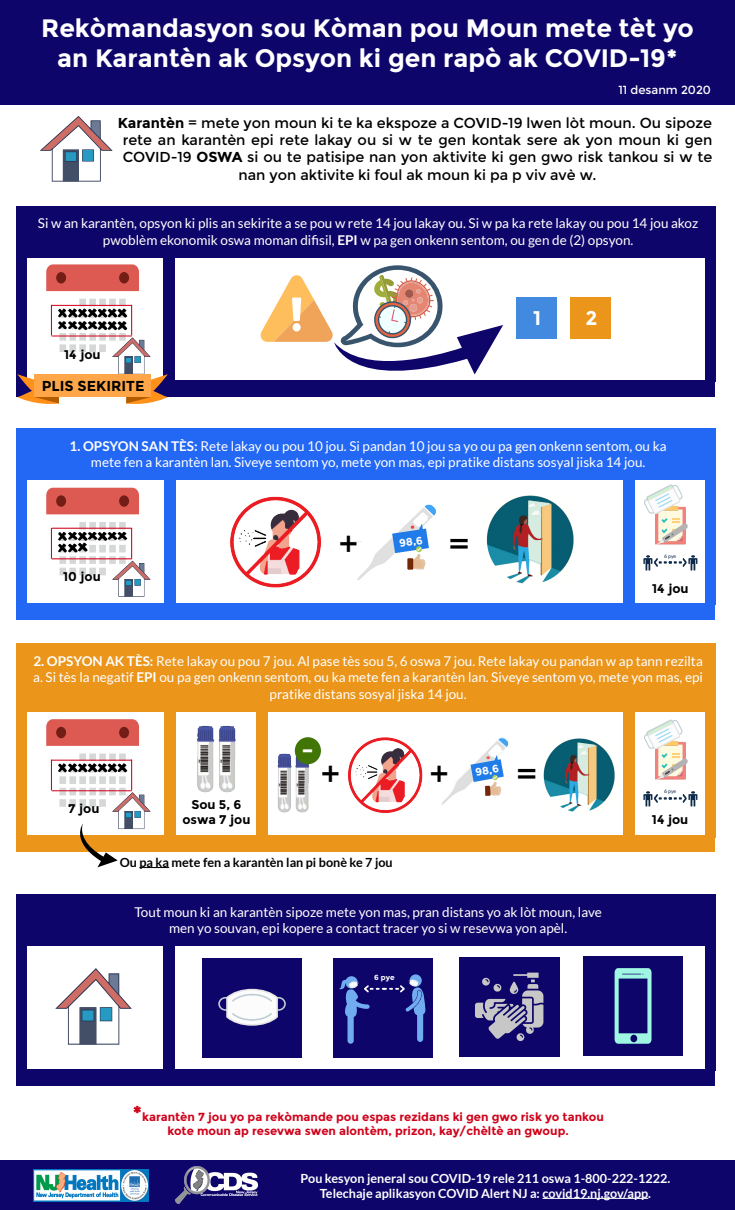
<style>
.page{position:relative;width:735px;height:1210px;background:#fff}
.page>*{position:absolute;margin:0;border:0;box-sizing:border-box;transform-origin:0 0}
.t1{font:34.2px "Montserrat";color:#000}
.t2{font:27.36px "Montserrat";color:#fff}
.t3{font:700 25.2px/30.2px "Montserrat";color:#fff;text-align:center}
.t4{font:700 19.8px "Montserrat";color:#fff}
.t5{font:14.4px/17.3px "Montserrat";color:#000;text-align:center}
.t6{font:700 14.4px "Montserrat";color:#000}
.t7{font:13.52px/16.2px "Lato";color:#fff;text-align:center}
.t8{font:700 12.6px/15.1px "Lato";color:#fff;text-align:center}
.t9{font:700 12.6px/15.1px "Montserrat";color:#000;text-align:center}
.t10{font:700 12.6px "Lato";color:#000}
.t11{font:700 11.68px/14px "Montserrat";color:#d0021b;text-align:center}
.t12{font:11.68px "Montserrat";color:#fff}
.t13{font:700 10.8px "Montserrat";color:#fff}
.t14{font:700 7.4px "Montserrat";color:#fff}
.t15{font:5.2px "Lato";letter-spacing:-.015em;color:#10284a}
.s1{font-weight:700}
.s2{font-size:21.6px}
</style>
<div class="page">
<div style="left:0;top:1160px;width:734px;height:50px;background:#0e056a"></div>
<img style="left:33px;top:1169px;width:115px;height:32px">
<img style="left:176px;top:1166px;width:81px;height:37px">
<div style="left:0;top:0;width:734px;height:104px;background:#0e056a"></div>
<hr style="left:542px;top:1197px;width:106px;height:1px;background:#fff">
<svg style="left:40px;top:116px;width:73px;height:66px"></svg>
<div style="left:16px;top:894px;width:699px;height:51px;background:#0e056a"></div>
<div style="left:16px;top:944px;width:11px;height:126px;background:#0e056a"></div>
<div style="left:16px;top:1069px;width:699px;height:16px;background:#0e056a"></div>
<div style="left:704px;top:944px;width:11px;height:126px;background:#0e056a"></div>
<div style="left:163px;top:929px;width:12px;height:147px;background:#0e056a"></div>
<svg style="left:55px;top:968px;width:77px;height:76px"></svg>
<div style="left:332px;top:958px;width:100px;height:99px;background:#0e056a"></div>
<svg style="left:339px;top:974px;width:87px;height:69px"></svg>
<div style="left:202px;top:958px;width:100px;height:99px;background:#0e056a"></div>
<svg style="left:218px;top:988px;width:68px;height:37px"></svg>
<div style="left:458px;top:957px;width:101px;height:99px;background:#0e056a"></div>
<svg style="left:475px;top:972px;width:68px;height:69px"></svg>
<div style="left:583px;top:956px;width:99px;height:100px;background:#0e056a"></div>
<svg style="left:614px;top:968px;width:37px;height:75px"></svg>
<img style="left:351px;top:504px;width:85px;height:76px">
<div style="left:16px;top:428px;width:699px;height:51px;background:#2368f5"></div>
<div style="left:16px;top:479px;width:11px;height:126px;background:#2368f5"></div>
<div style="left:16px;top:603px;width:699px;height:16px;background:#2368f5"></div>
<div style="left:704px;top:479px;width:11px;height:126px;background:#2368f5"></div>
<div style="left:622px;top:470px;width:12px;height:147px;background:#2368f5"></div>
<svg style="left:46px;top:488px;width:105px;height:108px"></svg>
<img style="left:230px;top:496px;width:91px;height:92px">
<svg style="left:392px;top:507px;width:37px;height:62px"></svg>
<div style="left:164px;top:469px;width:12px;height:146px;background:#2368f5"></div>
<svg style="left:644px;top:484px;width:44px;height:61px"></svg>
<svg style="left:643px;top:555px;width:54px;height:15px"></svg>
<img style="left:486px;top:496px;width:87px;height:88px">
<div style="left:16px;top:206px;width:699px;height:51px;background:#0e056a"></div>
<div style="left:16px;top:256px;width:11px;height:125px;background:#0e056a"></div>
<div style="left:16px;top:380px;width:699px;height:17px;background:#0e056a"></div>
<div style="left:704px;top:256px;width:11px;height:125px;background:#0e056a"></div>
<div style="left:163px;top:241px;width:12px;height:147px;background:#0e056a"></div>
<div style="left:516px;top:298px;width:40px;height:41px;background:#418adf"></div>
<div style="left:570px;top:298px;width:40px;height:41px;background:#eb951b"></div>
<svg style="left:260px;top:265px;width:243px;height:110px"></svg>
<svg style="left:17px;top:264px;width:151px;height:140px"></svg>
<div style="left:34px;top:374px;width:117px;height:23px;background:#ffa748"></div>
<div style="left:16px;top:660px;width:699px;height:52px;background:#eb951b"></div>
<div style="left:16px;top:711px;width:11px;height:126px;background:#eb951b"></div>
<div style="left:16px;top:835px;width:699px;height:16px;background:#eb951b"></div>
<div style="left:704px;top:711px;width:11px;height:126px;background:#eb951b"></div>
<div style="left:256px;top:696px;width:12px;height:146px;background:#eb951b"></div>
<img style="left:441px;top:737px;width:68px;height:68px">
<img style="left:348px;top:737px;width:75px;height:76px">
<svg style="left:470px;top:741px;width:33px;height:55px"></svg>
<img style="left:277px;top:752px;width:33px;height:61px">
<div style="left:295px;top:737px;width:26px;height:27px;background:#417505;border-radius:50%"></div>
<img style="left:197px;top:726px;width:39px;height:67px">
<div style="left:164px;top:705px;width:12px;height:146px;background:#eb951b"></div>
<div style="left:622px;top:705px;width:12px;height:146px;background:#eb951b"></div>
<svg style="left:46px;top:719px;width:105px;height:148px"></svg>
<svg style="left:644px;top:719px;width:44px;height:61px"></svg>
<svg style="left:643px;top:791px;width:54px;height:15px"></svg>
<img style="left:543px;top:738px;width:71px;height:74px">
<div style="left:16px;top:643px;width:699px;height:34px;background:#eb951b"></div>
<hr style="left:139px;top:867px;width:30px;height:1px;background:#000">
<p class="t3" style="left:41px;top:13px;width:654px">Rekòmandasyon sou Kòman pou Moun mete tèt yo an Karantèn ak Opsyon ki gen rapò ak COVID-19*</p>
<p class="t12" style="left:618px;top:83px;width:94px">11 desanm 2020</p>
<p class="t5" style="left:118px;top:114px;width:595px"><span class="s1">Karantèn</span> = mete yon moun ki te ka ekspoze a COVID-19 lwen lòt moun. Ou sipoze rete an karantèn epi rete lakay ou si w te gen kontak sere ak yon moun ki gen COVID-19 <span class="s1">OSWA</span> si ou te patisipe nan yon aktivite ki gen gwo risk tankou si w te nan yon aktivite ki foul ak moun ki pa p viv avè w.</p>
<p class="t7" style="left:38px;top:215px;width:661px">Si w an karantèn, opsyon ki plis an sekirite a se pou w rete 14 jou lakay ou. Si w pa ka rete lakay ou pou 14 jou akoz pwoblèm ekonomik oswa moman difisil, <span class="s1">EPI</span> w pa gen onkenn sentom, ou gen de (2) opsyon.</p>
<p class="t9" style="left:64px;top:346px;width:38px">14 jou</p>
<p class="t6" style="left:42px;top:377px;width:104px">PLIS SEKIRITE</p>
<p class="t4" style="left:533px;top:306px;width:9px">1</p>
<p class="t4" style="left:585px;top:306px;width:13px">2</p>
<p class="t7" style="left:70px;top:438px;width:598px"><span class="s1">1. OPSYON SAN TÈS:</span> Rete lakay ou pou 10 jou. Si pandan 10 jou sa yo ou pa gen onkenn sentom, ou ka mete fen a karantèn lan. Siveye sentom yo, mete yon mas, epi pratike distans sosyal jiska 14 jou.</p>
<p class="t9" style="left:63px;top:569px;width:39px">10 jou</p>
<p class="t1" style="left:338px;top:525px;width:21px">+</p>
<p class="t1" style="left:448px;top:525px;width:23px">=</p>
<p class="t13" style="left:398px;top:537px;width:25px;rotate:-8deg">98,6</p>
<p class="t15" style="left:664px;top:553px;width:14px">6 pye</p>
<p class="t9" style="left:652px;top:581px;width:38px">14 jou</p>
<p class="t7" style="left:33px;top:653px;width:671px"><span class="s1">2. OPSYON AK TÈS:</span> Rete lakay ou pou 7 jou. Al pase tès sou 5, 6 oswa 7 jou. Rete lakay ou pandan w ap tann rezilta a. Si tès la negatif <span class="s1">EPI</span> ou pa gen onkenn sentom, ou ka mete fen a karantèn lan. Siveye sentom yo, mete yon mas, epi pratike distans sosyal jiska 14 jou.</p>
<p class="t9" style="left:68px;top:801px;width:33px">7 jou</p>
<p class="t9" style="left:182px;top:797px;width:69px">Sou 5, 6 oswa 7 jou</p>
<p class="t2" style="left:301px;top:733px;width:15px">-</p>
<p class="t13" style="left:474px;top:766px;width:25px;rotate:-10deg">98,6</p>
<p class="t1" style="left:320px;top:755px;width:21px">+</p>
<p class="t1" style="left:516px;top:755px;width:23px">=</p>
<p class="t1" style="left:429px;top:755px;width:21px">+</p>
<p class="t10" style="left:120px;top:855px;width:274px">Ou pa ka mete fen a karantèn lan pi bonè ke 7 jou</p>
<p class="t7" style="left:134px;top:903px;width:469px">Tout moun ki an karantèn sipoze mete yon mas, pran distans yo ak lòt moun, lave men yo souvan, epi kopere a contact tracer yo si w resevwa yon apèl.</p>
<p class="t14" style="left:374px;top:973px;width:22px">6 pye</p>
<p class="t15" style="left:664px;top:788px;width:14px">6 pye</p>
<p class="t9" style="left:651px;top:812px;width:38px">14 jou</p>
<p class="t11" style="left:132px;top:1110px;width:473px"><span class="s2">*</span>karantèn 7 jou yo pa rekòmande pou espas rezidans ki gen gwo risk yo tankou kote moun ap resevwa swen alontèm, prizon, kay/chèltè an gwoup.</p>
<p class="t8" style="left:300px;top:1170px;width:371px">Pou kesyon jeneral sou COVID-19 rele 211 oswa 1-800-222-1222.<br>Telechaje aplikasyon COVID Alert NJ a: covid19.nj.gov/app.</p>
</div>
